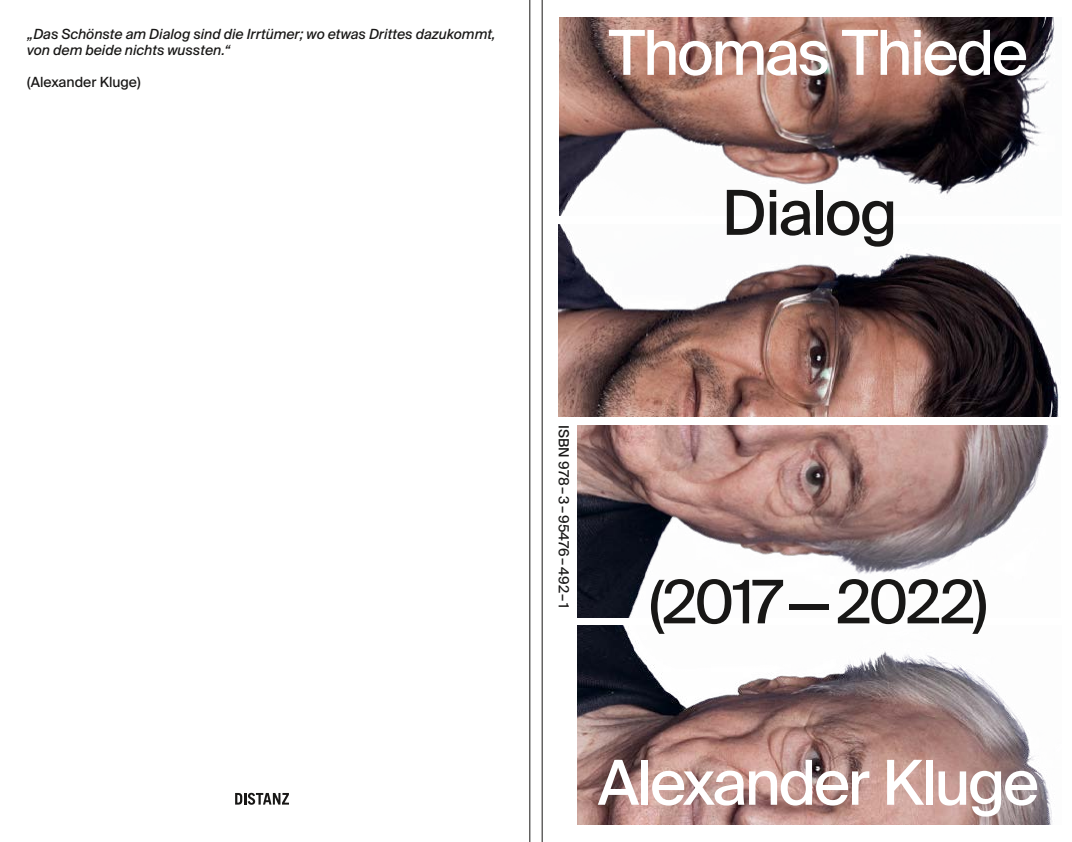
<style>
.page{position:relative;width:1072px;height:842px;background:#fff}
.page>*{position:absolute;margin:0;border:0;box-sizing:border-box;transform-origin:0 0}
.t1{font:62px "Suisse Intl";letter-spacing:-.04em;color:#fff}
.t2{font:62px "Suisse Intl";letter-spacing:-.03em;color:#181716}
.t3{font:60px "Suisse Intl";letter-spacing:-.035em;color:#181716}
.t4{font:italic 14px/16px "Suisse Intl";color:#181716}
.t5{font:14px "Suisse Intl";color:#181716}
</style>
<div class="page">
<svg style="left:235px;top:793px;width:54px;height:12px"></svg>
<img style="left:577px;top:425px;width:472px;height:192px">
<img style="left:577px;top:625px;width:476px;height:200px">
<img style="left:558px;top:225px;width:501px;height:192px">
<img style="left:559px;top:17px;width:496px;height:198px">
<hr style="left:529px;top:0;width:1px;height:842px;background:#181716">
<hr style="left:542px;top:0;width:1px;height:842px;background:#181716">
<p class="t4" style="left:27px;top:26px;width:470px">„Das Schönste am Dialog sind die Irrtümer; wo etwas Drittes dazukommt, von dem beide nichts wussten.“</p>
<p class="t5" style="left:27px;top:74px;width:115px">(Alexander Kluge)</p>
<h1 class="t1" style="left:608px;top:17px;width:421px">Thomas Thiede</h1>
<h1 class="t2" style="left:722px;top:177px;width:177px">Dialog</h1>
<p class="t5" style="left:572px;top:425px;width:185px;rotate:90deg">ISBN 978 – 3 – 95476 – 492 – 1</p>
<h2 class="t3" style="left:649px;top:567px;width:340px">(2017 — 2022)</h2>
<h1 class="t1" style="left:597px;top:747px;width:443px">Alexander Kluge</h1>
</div>
